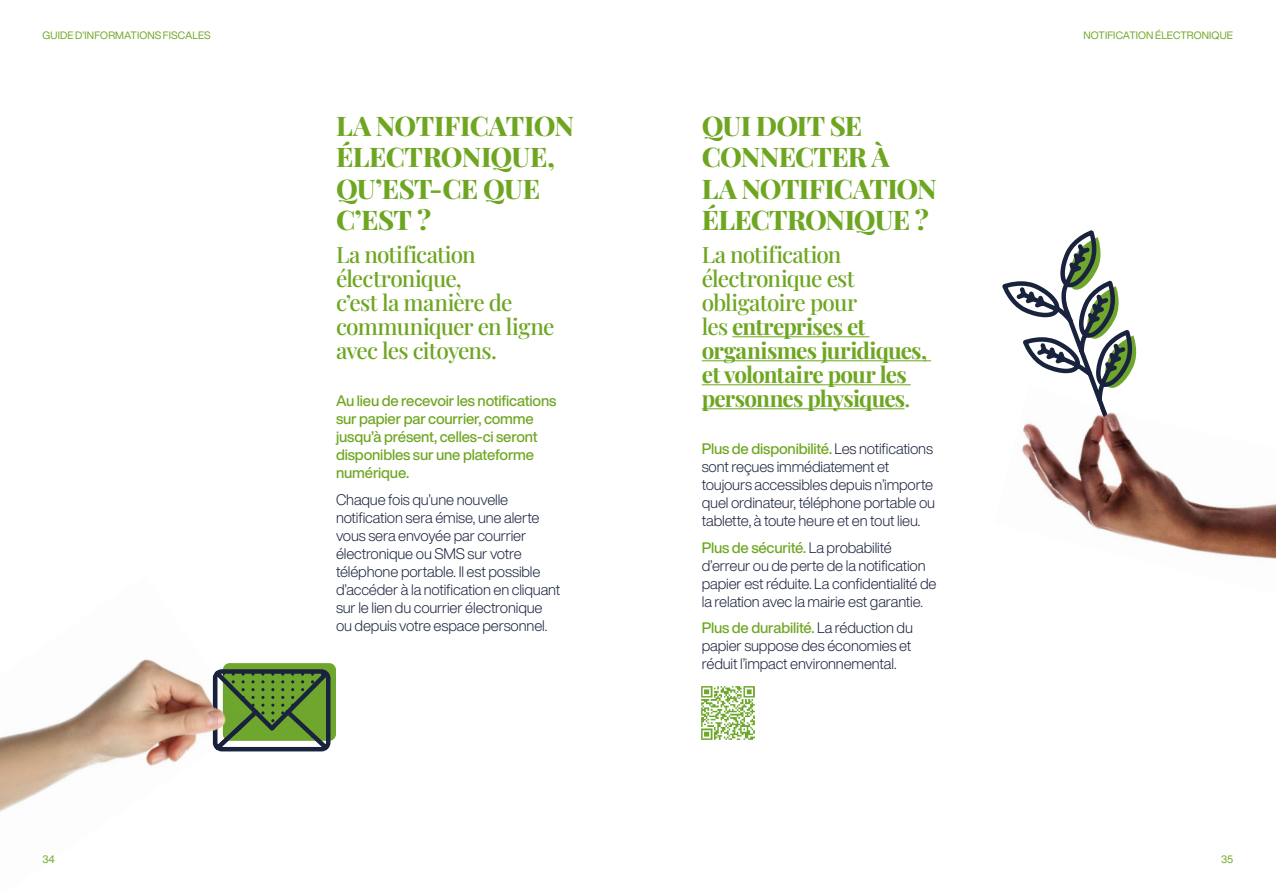
<style>
.page{position:relative;width:1276px;height:893px;background:#fff}
.page>*{position:absolute;margin:0;border:0;box-sizing:border-box;transform-origin:0 0}
.t1{font:800 27px/31.5px "Playfair Display";letter-spacing:-.03em;color:#6ea621}
.t2{font:700 22.5px/24px "Playfair Display";letter-spacing:-.035em;color:#6ea621}
.t3{font:500 22.5px/24px "Playfair Display";letter-spacing:-.035em;color:#6ea621}
.t4{font:300 15px/18px "Helvetica Now Display";letter-spacing:-.01em;color:#1b233f}
.t5{font:500 15px/18px "Helvetica Now Display";letter-spacing:-.01em;color:#6ea621}
.t6{font:10.5px "Helvetica Now Display";letter-spacing:.01em;color:#6ea621}
.s1{font-weight:500}
.s2{font-weight:500;color:#6ea621}
</style>
<div class="page">
<img style="left:701px;top:686px;width:54px;height:54px">
<hr style="left:732px;top:337px;width:137px;height:1px;background:#6ea621">
<hr style="left:702px;top:361px;width:229px;height:1px;background:#6ea621">
<hr style="left:702px;top:385px;width:209px;height:1px;background:#6ea621">
<hr style="left:702px;top:409px;width:202px;height:1px;background:#6ea621">
<div style="left:223px;top:663px;width:113px;height:78px;background:#6fa72e;border-radius:7px"></div>
<svg style="left:224px;top:669px;width:106px;height:82px"></svg>
<svg style="left:1002px;top:230px;width:135px;height:154px"></svg>
<img style="left:0;top:659px;width:224px;height:153px">
<img style="left:247px;top:688px;width:1px;height:50px">
<img style="left:213px;top:674px;width:34px;height:74px">
<img style="left:1021px;top:384px;width:255px;height:175px">
<img style="left:1100px;top:408px;width:10px;height:18px">
<p class="t6" style="left:43px;top:28px;width:170px">GUIDE D’INFORMATIONS FISCALES</p>
<p class="t6" style="left:1083px;top:28px;width:151px">NOTIFICATION ÉLECTRONIQUE</p>
<h1 class="t1" style="left:336px;top:107px;width:240px">LA NOTIFICATION<br>ÉLECTRONIQUE,<br>QU’EST-CE QUE<br>C’EST ?</h1>
<h2 class="t3" style="left:336px;top:240px;width:220px">La notification électronique,<br>c’est la manière de communiquer en ligne avec les citoyens.</h2>
<p class="t5" style="left:336px;top:392px;width:222px">Au lieu de recevoir les notifications sur papier par courrier, comme jusqu’à présent, celles-ci seront disponibles sur une plateforme numérique.</p>
<p class="t4" style="left:336px;top:490px;width:226px">Chaque fois qu’une nouvelle notification sera émise, une alerte vous sera envoyée par courrier électronique ou SMS sur votre téléphone portable. Il est possible d’accéder à la notification en cliquant sur le lien du courrier électronique ou depuis votre espace personnel.</p>
<h1 class="t1" style="left:702px;top:107px;width:236px">QUI DOIT SE<br>CONNECTER À<br>LA NOTIFICATION<br>ÉLECTRONIQUE ?</h1>
<h2 class="t2" style="left:702px;top:240px;width:227px"><span class="s1">La notification électronique est obligatoire pour<br>les</span> entreprises et organismes juridiques, et volontaire pour les personnes physiques<span class="s1">.</span></h2>
<p class="t4" style="left:702px;top:440px;width:235px"><span class="s2">Plus de disponibilité.</span> Les notifications sont reçues immédiatement et toujours accessibles depuis n’importe quel ordinateur, téléphone portable ou tablette, à toute heure et en tout lieu.</p>
<p class="t4" style="left:702px;top:538px;width:236px"><span class="s2">Plus de sécurité.</span> La probabilité d’erreur ou de perte de la notification papier est réduite. La confidentialité de la relation avec la mairie est garantie.</p>
<p class="t4" style="left:702px;top:619px;width:213px;text-align:justify"><span class="s2">Plus de durabilité.</span> La réduction du papier suppose des économies et réduit l’impact environnemental.</p>
<p class="t6" style="left:43px;top:852px;width:14px">34</p>
<p class="t6" style="left:1221px;top:852px;width:14px">35</p>
</div>
